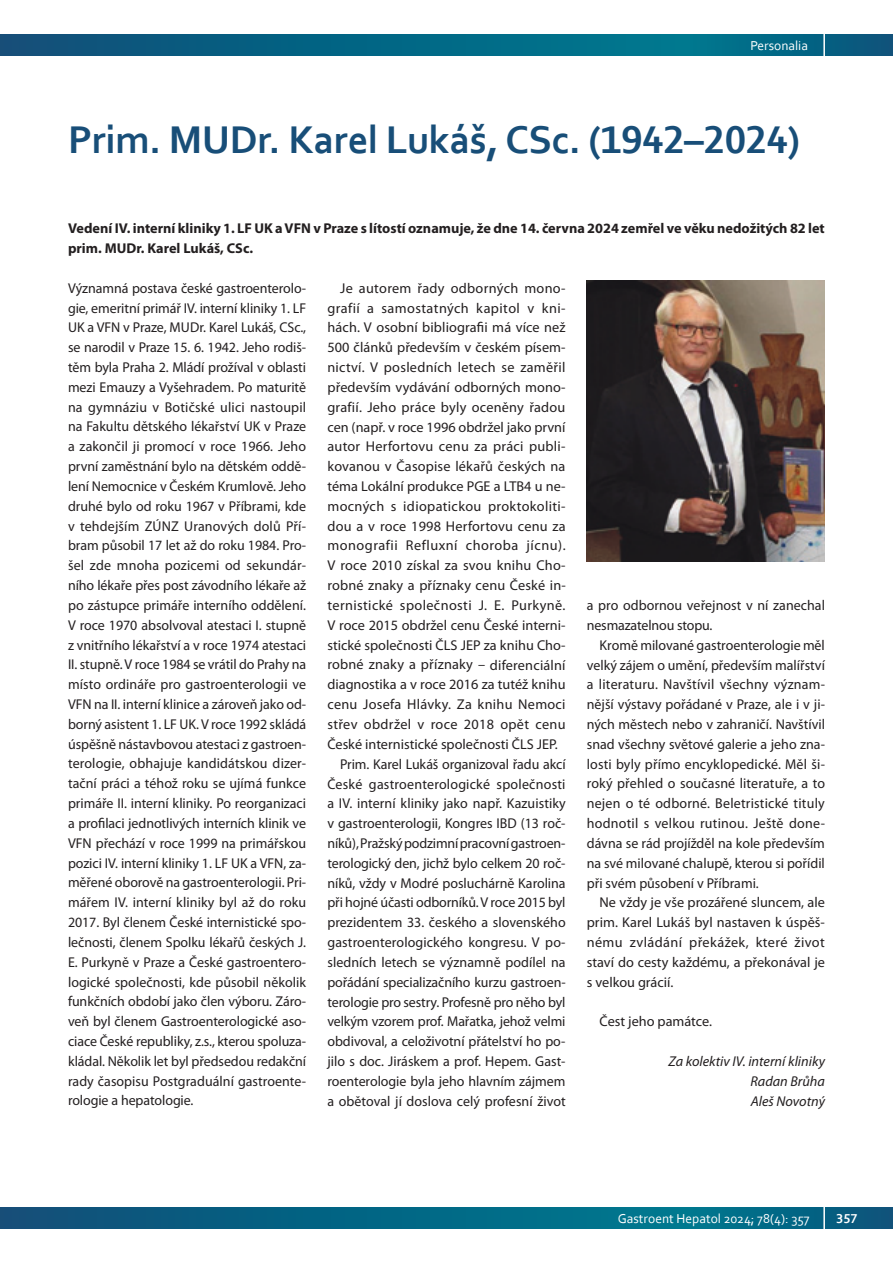
<style>
.page{position:relative;width:893px;height:1263px;background:#fff}
.page>*{position:absolute;margin:0;border:0;box-sizing:border-box;transform-origin:0 0}
.t1{font:700 40.5px "Corbel";letter-spacing:-.01em;color:#184e78}
.t2{font:14.25px/19.8px "Myriad Pro";letter-spacing:.005em;color:#231f20;text-align:justify}
.t3{font:700 14.25px/19.8px "Myriad Pro";color:#231f20}
.t4{font:14.25px "Myriad Pro";letter-spacing:.025em;color:#231f20}
.t5{font:italic 14.25px/19.8px "Myriad Pro";color:#231f20;text-align:justify}
.t6{font:14.25px "Myriad Pro";letter-spacing:.035em;color:#231f20}
.t7{font:14.25px "Myriad Pro";letter-spacing:.03em;color:#231f20}
.t8{font:13.5px "Corbel";color:#fff}
.t9{font:700 13.5px "Corbel";color:#fff}
</style>
<div class="page">
<svg style="left:0;top:34px;width:893px;height:22px;background:#056483"></svg>
<hr style="left:823px;top:0;width:2px;height:79px;background:#fff">
<svg style="left:0;top:1207px;width:893px;height:22px;background:#056483"></svg>
<hr style="left:823px;top:1184px;width:2px;height:79px;background:#fff">
<img style="left:587px;top:281px;width:238px;height:280px">
<p class="t8" style="left:750px;top:37px;width:59px">Personalia</p>
<h1 class="t1" style="left:68px;top:115px;width:733px">Prim. MUDr. Karel Lukáš, CSc. (1942–2024)</h1>
<p class="t3" style="left:68px;top:218px;width:758px">Vedení IV. interní kliniky 1. LF UK a VFN v Praze s lítostí oznamuje, že dne 14. června 2024 zemřel ve věku nedožitých 82 let prim. MUDr. Karel Lukáš, CSc.</p>
<p class="t2" style="left:68px;top:278px;width:240px">Významná postava české gastroenterolo&shy;gie, emeritní primář IV. interní kliniky 1. LF UK a VFN v Praze, MUDr. Karel Lukáš, CSc., se narodil v Praze 15. 6. 1942. Jeho rodiš&shy;těm byla Praha 2. Mládí prožíval v oblasti mezi Emauzy a Vyšehradem. Po maturitě na gymnáziu v Botičské ulici nastoupil na Fakultu dětského lékařství UK v Praze a zakončil ji promocí v roce 1966. Jeho první zaměstnání bylo na dětském oddě&shy;lení Nemocnice v Českém Krumlově. Jeho druhé bylo od roku 1967 v Příbrami, kde v tehdejším ZÚNZ Uranových dolů Pří&shy;bram působil 17 let až do roku 1984. Pro&shy;šel zde mnoha pozicemi od sekundár&shy;ního lékaře přes post závodního lékaře až po zástupce primáře interního oddělení.<br>V roce 1970 absolvoval atestaci I. stupně z vnitřního lékařství a v roce 1974 atestaci II. stupně. V roce 1984 se vrátil do Prahy na místo ordináře pro gastroenterologii ve VFN na II. interní klinice a zároveň jako od&shy;borný asistent 1. LF UK. V roce 1992 skládá úspěšně nástavbovou atestaci z gastroen&shy;terologie, obhajuje kandidátskou dizer&shy;tační práci a téhož roku se ujímá funkce primáře II. interní kliniky. Po reorganizaci a profilaci jednotlivých interních klinik ve VFN přechází v roce 1999 na primářskou pozici IV. interní kliniky 1. LF UK a VFN, za&shy;měřené oborově na gastroenterologii. Pri&shy;mářem IV. interní kliniky byl až do roku 2017. Byl členem České internistické spo&shy;lečnosti, členem Spolku lékařů českých J.<br>E. Purkyně v Praze a České gastroentero&shy;logické společnosti, kde působil několik funkčních období jako člen výboru. Záro&shy;veň byl členem Gastroenterologické aso&shy;ciace České republiky, z.s., kterou spoluza&shy;kládal. Několik let byl předsedou redakční rady časopisu Postgraduální gastroente&shy;rologie a hepatologie.</p>
<p class="t2" style="left:340px;top:278px;width:227px">Je autorem řady odborných mono-</p>
<p class="t7" style="left:327px;top:299px;width:240px">grafií a samostatných kapitol v kni-</p>
<p class="t2" style="left:327px;top:317px;width:240px">hách. V osobní bibliografii má více než</p>
<p class="t2" style="left:327px;top:337px;width:240px">500 článků především v českém písem-</p>
<p class="t2" style="left:327px;top:357px;width:240px">nictví. V posledních letech se zaměřil</p>
<p class="t2" style="left:327px;top:377px;width:240px">především vydávání odborných mono-</p>
<p class="t2" style="left:327px;top:397px;width:239px">grafií. Jeho práce byly oceněny řadou</p>
<p class="t2" style="left:327px;top:417px;width:240px">cen (např. v roce 1996 obdržel jako první</p>
<p class="t2" style="left:327px;top:436px;width:240px">autor Herfortovu cenu za práci publi-</p>
<p class="t2" style="left:327px;top:456px;width:240px">kovanou v Časopise lékařů českých na</p>
<p class="t2" style="left:327px;top:476px;width:240px">téma Lokální produkce PGE a LTB4 u ne-</p>
<p class="t4" style="left:327px;top:497px;width:240px">mocných s idiopatickou proktokoliti-</p>
<p class="t2" style="left:327px;top:516px;width:240px">dou a v roce 1998 Herfortovu cenu za</p>
<p class="t6" style="left:327px;top:537px;width:240px">monografii Refluxní choroba jícnu).</p>
<p class="t2" style="left:327px;top:555px;width:240px">V roce 2010 získal za svou knihu Cho-</p>
<p class="t2" style="left:327px;top:575px;width:240px">robné znaky a příznaky cenu České in-</p>
<p class="t4" style="left:327px;top:596px;width:239px">ternistické společnosti J. E. Purkyně.</p>
<p class="t2" style="left:327px;top:615px;width:240px">V roce 2015 obdržel cenu České interni-</p>
<p class="t2" style="left:327px;top:635px;width:240px">stické společnosti ČLS JEP za knihu Cho-</p>
<p class="t2" style="left:327px;top:654px;width:240px">robné znaky a příznaky – diferenciální</p>
<p class="t2" style="left:327px;top:674px;width:240px">diagnostika a v roce 2016 za tutéž knihu</p>
<p class="t2" style="left:327px;top:694px;width:240px">cenu Josefa Hlávky. Za knihu Nemoci</p>
<p class="t4" style="left:327px;top:715px;width:240px">střev obdržel v roce 2018 opět cenu</p>
<p class="t2" style="left:327px;top:734px;width:232px">České internistické společnosti ČLS JEP.</p>
<p class="t2" style="left:340px;top:754px;width:227px">Prim. Karel Lukáš organizoval řadu akcí</p>
<p class="t2" style="left:327px;top:773px;width:240px">České gastroenterologické společnosti</p>
<p class="t2" style="left:327px;top:793px;width:240px">a IV. interní kliniky jako např. Kazuistiky</p>
<p class="t2" style="left:327px;top:813px;width:240px">v gastroenterologii, Kongres IBD (13 roč-</p>
<p class="t2" style="left:327px;top:833px;width:240px">níků), Pražský podzimní pracovní gastroen-</p>
<p class="t2" style="left:327px;top:853px;width:240px">terologický den, jichž bylo celkem 20 roč-</p>
<p class="t2" style="left:327px;top:873px;width:240px">níků, vždy v Modré posluchárně Karolina</p>
<p class="t2" style="left:327px;top:892px;width:240px">při hojné účasti odborníků. V roce 2015 byl</p>
<p class="t2" style="left:327px;top:912px;width:240px">prezidentem 33. českého a slovenského</p>
<p class="t2" style="left:327px;top:932px;width:240px">gastroenterologického kongresu. V po-</p>
<p class="t2" style="left:327px;top:952px;width:240px">sledních letech se významně podílel na</p>
<p class="t2" style="left:327px;top:972px;width:240px">pořádání specializačního kurzu gastroen-</p>
<p class="t2" style="left:327px;top:992px;width:240px">terologie pro sestry. Profesně pro něho byl</p>
<p class="t2" style="left:327px;top:1011px;width:240px">velkým vzorem prof. Mařatka, jehož velmi</p>
<p class="t2" style="left:327px;top:1031px;width:240px">obdivoval, a celoživotní přátelství ho po-</p>
<p class="t2" style="left:327px;top:1051px;width:240px">jilo s doc. Jiráskem a prof. Hepem. Gast-</p>
<p class="t2" style="left:327px;top:1071px;width:240px">roenterologie byla jeho hlavním zájmem</p>
<p class="t2" style="left:327px;top:1091px;width:240px">a obětoval jí doslova celý profesní život</p>
<p class="t2" style="left:587px;top:595px;width:240px">a pro odbornou veřejnost v ní zanechal nesmazatelnou stopu.</p>
<p class="t2" style="left:587px;top:635px;width:240px;text-indent:13px">Kromě milované gastroenterologie měl velký zájem o umění, především malířství a literaturu. Navštívil všechny význam&shy;nější výstavy pořádané v Praze, ale i v ji&shy;ných městech nebo v zahraničí. Navštívil snad všechny světové galerie a jeho zna&shy;losti byly přímo encyklopedické. Měl ši&shy;roký přehled o současné literatuře, a to nejen o té odborné. Beletristické tituly hodnotil s velkou rutinou. Ještě done&shy;dávna se rád projížděl na kole především na své milované chalupě, kterou si pořídil při svém působení v Příbrami.</p>
<p class="t2" style="left:587px;top:892px;width:240px;text-indent:13px">Ne vždy je vše prozářené sluncem, ale prim. Karel Lukáš byl nastaven k úspěš&shy;nému zvládání překážek, které život staví do cesty každému, a překonával je s velkou grácií.</p>
<p class="t2" style="left:600px;top:1011px;width:114px">Čest jeho památce.</p>
<p class="t5" style="left:750px;top:1051px;width:76px;text-indent:-82px">Za kolektiv IV. interní kliniky Radan Brůha Aleš Novotný</p>
<p class="t8" style="left:618px;top:1210px;width:193px">Gastroent Hepatol 2024; 78(4): 357</p>
<p class="t9" style="left:836px;top:1210px;width:23px">357</p>
</div>
